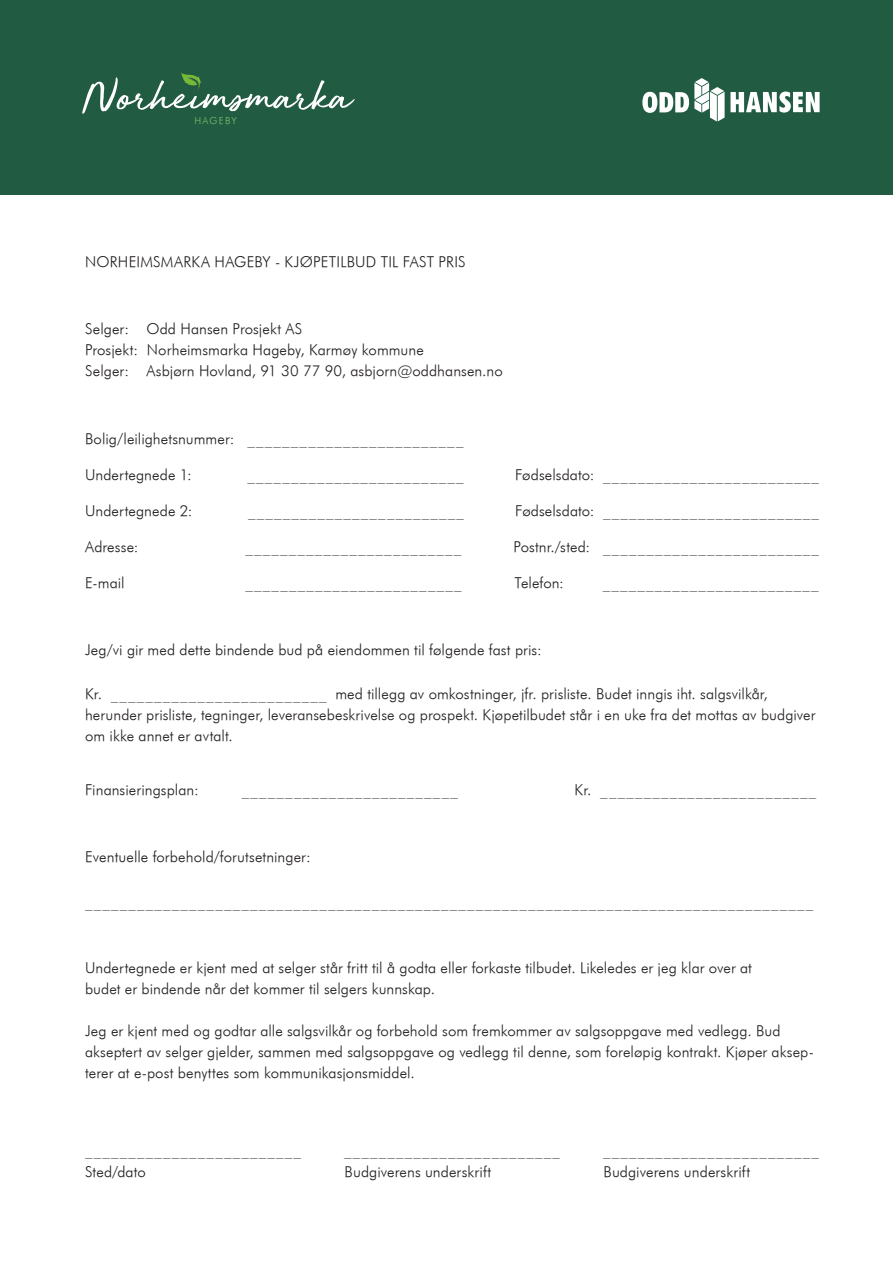
<style>
.page{position:relative;width:893px;height:1263px;background:#fff}
.page>*{position:absolute;margin:0;border:0;box-sizing:border-box;transform-origin:0 0}
.t1{font:50.25px "Golden Plains";letter-spacing:-.01em;color:#fff}
.t2{font:italic 15px/21px "Futura";letter-spacing:.005em;color:#231f20}
.t3{font:italic 9.75px "Futura";letter-spacing:.125em;color:#76c36c}
</style>
<div class="page">
<div style="left:0;top:0;width:893px;height:194px;background:#215b42"></div>
<svg style="left:642px;top:78px;width:178px;height:44px"></svg>
<img style="left:181px;top:72px;width:20px;height:19px">
<p class="t1" style="left:83px;top:70px;width:269px">Norheimsmarka</p>
<p class="t3" style="left:194px;top:114px;width:44px">HAGEBY</p>
<p class="t2" style="left:85px;top:251px;width:382px">NORHEIMSMARKA HAGEBY - KJØPETILBUD TIL FAST PRIS</p>
<p class="t2" style="left:85px;top:318px;width:219px">Selger: Odd Hansen Prosjekt AS</p>
<p class="t2" style="left:85px;top:339px;width:419px">Prosjekt: Norheimsmarka Hageby, Karmøy kommune<br>Selger: Asbjørn Hovland, 91 30 77 90, asbjorn@oddhansen.no</p>
<p class="t2" style="left:85px;top:428px;width:380px">Bolig/leilighetsnummer: _________________________</p>
<p class="t2" style="left:85px;top:464px;width:108px">Undertegnede 1:</p>
<p class="t2" style="left:248px;top:464px;width:217px">_________________________</p>
<p class="t2" style="left:85px;top:500px;width:109px">Undertegnede 2:</p>
<p class="t2" style="left:85px;top:536px;width:55px">Adresse:</p>
<p class="t2" style="left:85px;top:572px;width:41px">E-mail</p>
<p class="t2" style="left:248px;top:500px;width:217px">_________________________</p>
<p class="t2" style="left:245px;top:536px;width:217px">_________________________</p>
<p class="t2" style="left:246px;top:572px;width:217px">_________________________</p>
<p class="t2" style="left:515px;top:464px;width:305px">Fødselsdato: _________________________</p>
<p class="t2" style="left:515px;top:500px;width:305px">Fødselsdato: _________________________</p>
<p class="t2" style="left:514px;top:536px;width:307px">Postnr./sted: _________________________</p>
<p class="t2" style="left:514px;top:572px;width:51px">Telefon:</p>
<p class="t2" style="left:603px;top:572px;width:217px">_________________________</p>
<p class="t2" style="left:85px;top:639px;width:458px">Jeg/vi gir med dette bindende bud på eiendommen til følgende fast pris:</p>
<p class="t2" style="left:85px;top:683px;width:732px">Kr. _________________________ med tillegg av omkostninger, jfr. prisliste. Budet inngis iht. salgsvilkår, herunder prisliste, tegninger, leveransebeskrivelse og prospekt. Kjøpetilbudet står i en uke fra det mottas av budgiver om ikke annet er avtalt.</p>
<p class="t2" style="left:85px;top:779px;width:115px">Finansieringsplan:</p>
<p class="t2" style="left:242px;top:779px;width:217px">_________________________</p>
<p class="t2" style="left:85px;top:846px;width:227px">Eventuelle forbehold/forutsetninger:</p>
<p class="t2" style="left:574px;top:779px;width:243px">Kr. _________________________</p>
<p class="t2" style="left:85px;top:891px;width:730px">____________________________________________________________________________________</p>
<p class="t2" style="left:85px;top:957px;width:668px">Undertegnede er kjent med at selger står fritt til å godta eller forkaste tilbudet. Likeledes er jeg klar over at</p>
<p class="t2" style="left:85px;top:978px;width:352px">budet er bindende når det kommer til selgers kunnskap.</p>
<p class="t2" style="left:85px;top:1020px;width:730px">Jeg er kjent med og godtar alle salgsvilkår og forbehold som fremkommer av salgsoppgave med vedlegg. Bud akseptert av selger gjelder, sammen med salgsoppgave og vedlegg til denne, som foreløpig kontrakt. Kjøper aksep&shy;terer at e-post benyttes som kommunikasjonsmiddel.</p>
<p class="t2" style="left:85px;top:1139px;width:217px">_________________________</p>
<p class="t2" style="left:344px;top:1139px;width:217px">_________________________</p>
<p class="t2" style="left:603px;top:1139px;width:217px">_________________________</p>
<p class="t2" style="left:85px;top:1161px;width:62px">Sted/dato</p>
<p class="t2" style="left:345px;top:1161px;width:148px">Budgiverens underskrift</p>
<p class="t2" style="left:604px;top:1161px;width:148px">Budgiverens underskrift</p>
</div>
